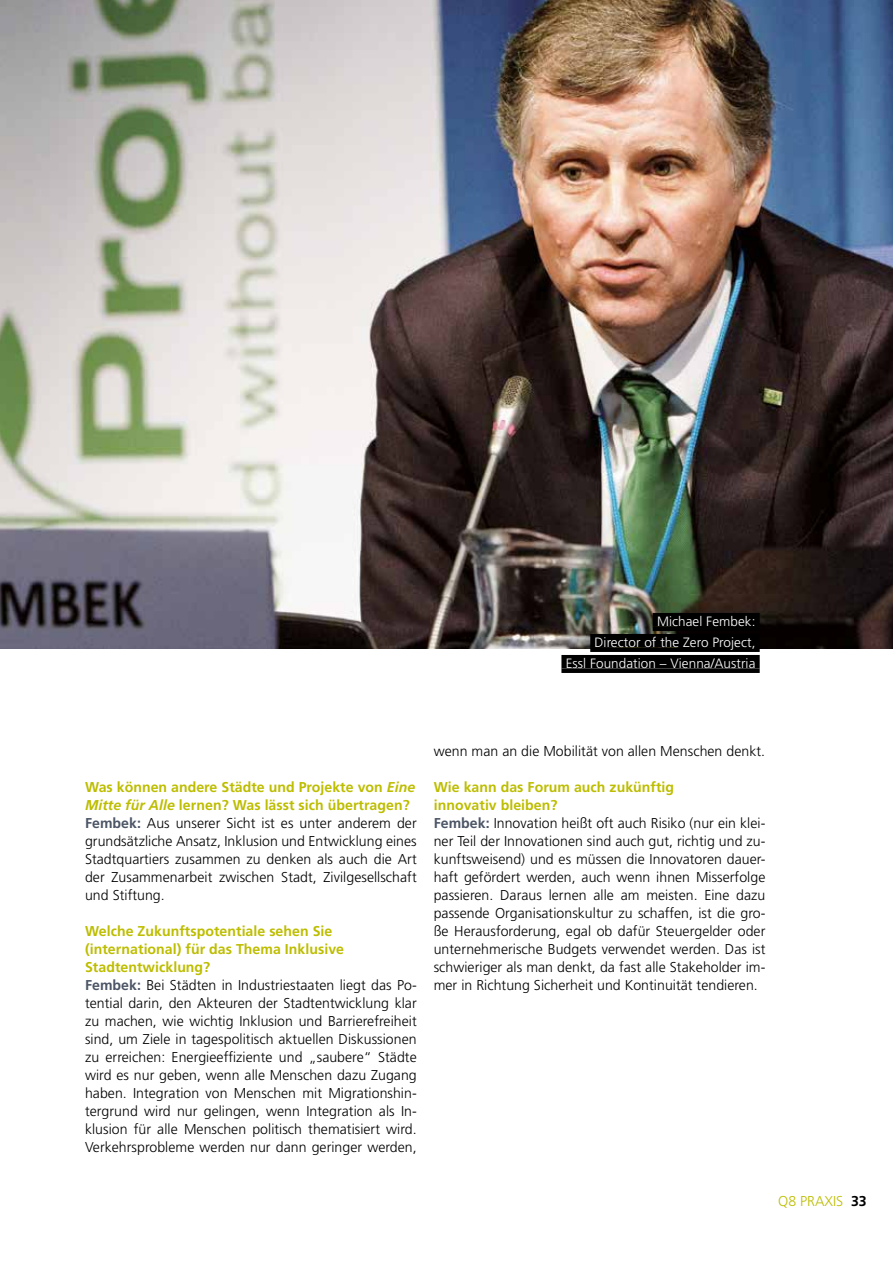
<style>
.page{position:relative;width:893px;height:1263px;background:#fff}
.page>*{position:absolute;margin:0;border:0;box-sizing:border-box;transform-origin:0 0}
.t1{font:300 14.25px/18px "Frutiger";letter-spacing:.005em;color:#000}
.t2{font:300 14.25px "Frutiger";color:#bdbd00}
.t3{font:300 13.5px/21px "Frutiger";letter-spacing:.005em;color:#fff;text-align:right}
.s1{font-weight:700;color:#bdbd00}
.s2{font-weight:700;font-style:italic;color:#bdbd00}
.s3{font-weight:700;color:#4c5566}
.s4{font-weight:700;color:#000}
</style>
<div class="page">
<img style="left:0;top:0;width:893px;height:648px">
<div style="left:653px;top:613px;width:107px;height:13px;background:#000"></div>
<div style="left:653px;top:626px;width:107px;height:5px;background:#000"></div>
<div style="left:590px;top:634px;width:170px;height:13px;background:#000"></div>
<div style="left:590px;top:647px;width:170px;height:5px;background:#000"></div>
<div style="left:561px;top:655px;width:199px;height:13px;background:#000"></div>
<div style="left:561px;top:668px;width:199px;height:5px;background:#000"></div>
<p class="t3" style="left:566px;top:611px;width:191px">Michael Fembek:<br>Director of the Zero Project,<br>Essl Foundation – Vienna/Austria</p>
<p class="t1" style="left:85px;top:778px;width:333px"><span class="s1">Was können andere Städte und Projekte von</span> <span class="s2">Eine Mitte für Alle</span> <span class="s1">lernen? Was lässt sich übertragen?<br></span><span class="s3">Fembek:</span> Aus unserer Sicht ist es unter anderem der grundsätzliche Ansatz, Inklusion und Entwicklung eines Stadtquartiers zusammen zu denken als auch die Art der Zusammenarbeit zwischen Stadt, Zivilgesellschaft und Stiftung.</p>
<p class="t1" style="left:85px;top:922px;width:333px"><span class="s1">Welche Zukunftspotentiale sehen Sie (international) für das Thema Inklusive Stadtentwicklung?<br></span><span class="s3">Fembek:</span> Bei Städten in Industriestaaten liegt das Po&shy;tential darin, den Akteuren der Stadtentwicklung klar zu machen, wie wichtig Inklusion und Barrierefreiheit sind, um Ziele in tagespolitisch aktuellen Diskussionen zu erreichen: Energieeffiziente und „saubere“ Städte wird es nur geben, wenn alle Menschen dazu Zugang haben. Integration von Menschen mit Migrationshin&shy;tergrund wird nur gelingen, wenn Integration als In&shy;klusion für alle Menschen politisch thematisiert wird.<br>Verkehrsprobleme werden nur dann geringer werden,</p>
<p class="t1" style="left:434px;top:742px;width:333px">wenn man an die Mobilität von allen Menschen denkt.</p>
<p class="t1" style="left:434px;top:778px;width:333px"><span class="s1">Wie kann das Forum auch zukünftig<br>innovativ bleiben?<br></span><span class="s3">Fembek:</span> Innovation heißt oft auch Risiko (nur ein klei&shy;ner Teil der Innovationen sind auch gut, richtig und zu&shy;kunftsweisend) und es müssen die Innovatoren dauer&shy;haft gefördert werden, auch wenn ihnen Misserfolge passieren. Daraus lernen alle am meisten. Eine dazu passende Organisationskultur zu schaffen, ist die gro&shy;ße Herausforderung, egal ob dafür Steuergelder oder unternehmerische Budgets verwendet werden. Das ist schwieriger als man denkt, da fast alle Stakeholder im&shy;mer in Richtung Sicherheit und Kontinuität tendieren.</p>
<p class="t2" style="left:778px;top:1193px;width:90px">Q8 PRAXIS <span class="s4">33</span></p>
</div>
